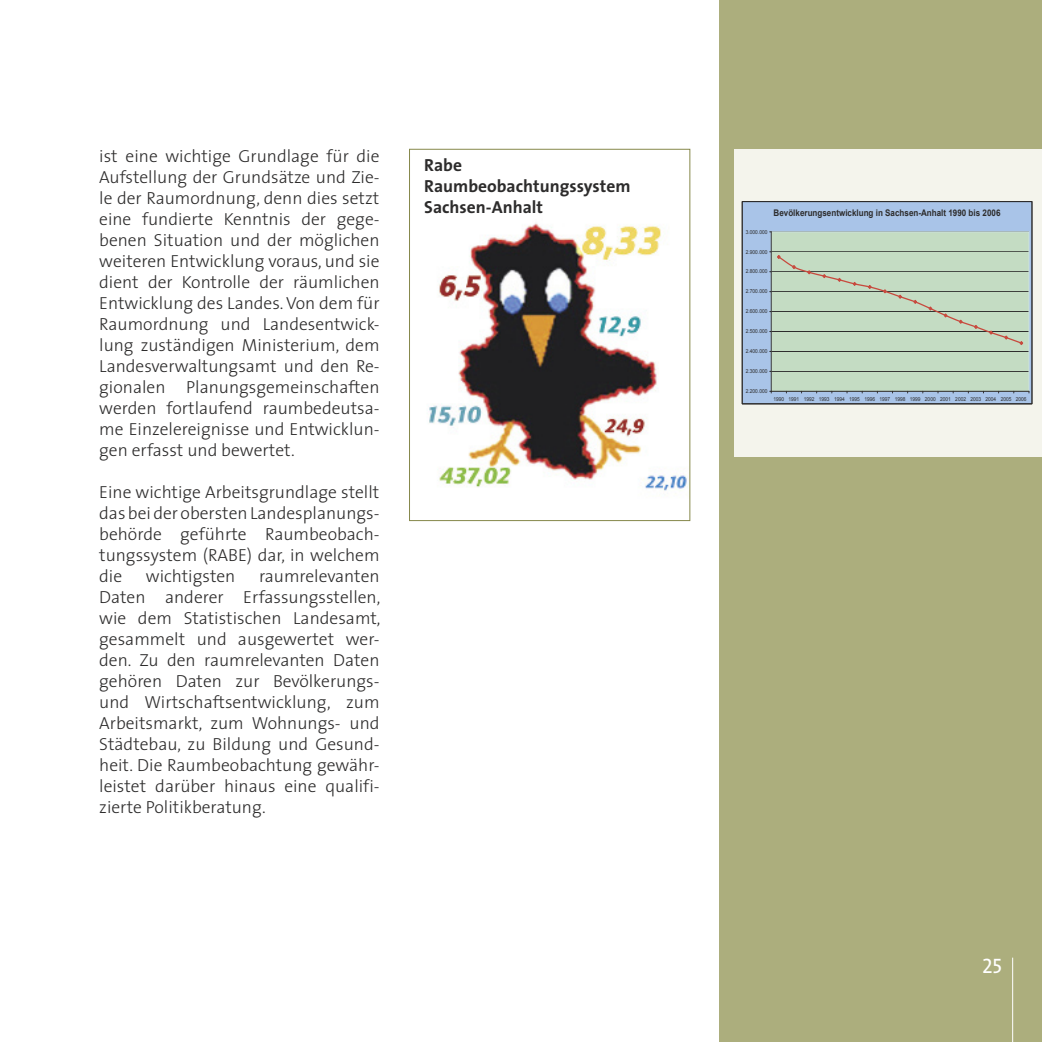
<style>
.page{position:relative;width:1042px;height:1042px;background:#fff}
.page>*{position:absolute;margin:0;border:0;box-sizing:border-box;transform-origin:0 0}
.t1{font:21px "The Sans Caps";color:#fff}
.t2{font:300 17.5px/21px "The Sans";color:#2d2c2c;text-align:justify}
.t3{font:700 17.5px/21px "The Sans";color:#2d2c2c}
.t4{font:700 9.1px "Arial";color:#2d2c2c;scale:.88 1}
.t5{font:5.42px "Arial";color:#2d2c2c;scale:.88 1}
</style>
<div class="page">
<div style="left:719px;top:0;width:323px;height:1042px;background:#acae7d"></div>
<hr style="left:1012px;top:957px;width:1px;height:85px;background:#fff">
<div style="left:734px;top:149px;width:308px;height:307px;background:#f4f4ec"></div>
<div style="left:742px;top:202px;width:290px;height:202px;background:#a9c4e8"></div>
<div style="left:771px;top:232px;width:258px;height:159px;background:#c4dcc3"></div>
<hr style="left:771px;top:371px;width:258px;height:1px;background:#2d2c2c">
<hr style="left:771px;top:351px;width:258px;height:1px;background:#2d2c2c">
<hr style="left:771px;top:331px;width:258px;height:1px;background:#2d2c2c">
<hr style="left:771px;top:312px;width:258px;height:1px;background:#2d2c2c">
<hr style="left:771px;top:292px;width:258px;height:1px;background:#2d2c2c">
<hr style="left:771px;top:272px;width:258px;height:1px;background:#2d2c2c">
<hr style="left:771px;top:252px;width:258px;height:1px;background:#2d2c2c">
<div style="left:771px;top:232px;width:258px;height:159px;border:1px solid #cee3e1"></div>
<hr style="left:771px;top:232px;width:1px;height:159px;background:#2d2c2c">
<hr style="left:771px;top:391px;width:258px;height:1px;background:#2d2c2c">
<svg style="left:777px;top:255px;width:246px;height:90px"></svg>
<div style="left:742px;top:201px;width:290px;height:203px;border:1px solid #2d2c2c"></div>
<img style="left:429px;top:223px;width:258px;height:268px">
<div style="left:409px;top:149px;width:281px;height:372px;border:1px solid #86884b"></div>
<p class="t2" style="left:99px;top:145px;width:282px">ist eine wichtige Grundlage für die Aufstellung der Grundsätze und Zie&shy;le der Raumordnung, denn dies setzt eine fundierte Kenntnis der gege&shy;benen Situation und der möglichen weiteren Entwicklung voraus, und sie dient der Kontrolle der räumlichen Entwicklung des Landes. Von dem für Raumordnung und Landesentwick&shy;lung zuständigen Ministerium, dem Landesverwaltungsamt und den Re&shy;gionalen Planungsgemeinschaften werden fortlaufend raumbedeutsa&shy;me Einzelereignisse und Entwicklun&shy;gen erfasst und bewertet.</p>
<p class="t2" style="left:99px;top:481px;width:282px">Eine wichtige Arbeitsgrundlage stellt das bei der obersten Landesplanungs&shy;behörde geführte Raumbeobach&shy;tungssystem (RABE) dar, in welchem die</p>
<p class="t2" style="left:99px;top:565px;width:283px;text-indent:160px">raumrelevanten Daten anderer Erfassungsstellen, wie dem Statistischen Landesamt, gesammelt und ausgewertet wer&shy;den. Zu den raumrelevanten Daten gehören Daten zur Bevölkerungs&shy;und Wirtschaftsentwicklung, zum Arbeitsmarkt, zum Wohnungs- und Städtebau, zu Bildung und Gesund&shy;heit. Die Raumbeobachtung gewähr&shy;leistet darüber hinaus eine qualifi&shy;zierte Politikberatung.</p>
<p class="t2" style="left:146px;top:565px;width:91px">wichtigsten</p>
<p class="t3" style="left:424px;top:155px;width:208px">Rabe<br>Raumbeobachtungssystem<br>Sachsen-Anhalt</p>
<p class="t4" style="left:773px;top:207px;width:259px">Bevölkerungsentwicklung in Sachsen-Anhalt 1990 bis 2006</p>
<p class="t5" style="left:746px;top:228px;width:26px">3.000.000</p>
<p class="t5" style="left:746px;top:248px;width:26px">2.900.000</p>
<p class="t5" style="left:746px;top:268px;width:26px">2.800.000</p>
<p class="t5" style="left:746px;top:288px;width:26px">2.700.000</p>
<p class="t5" style="left:746px;top:308px;width:26px">2.600.000</p>
<p class="t5" style="left:746px;top:328px;width:26px">2.500.000</p>
<p class="t5" style="left:746px;top:348px;width:26px">2.400.000</p>
<p class="t5" style="left:746px;top:368px;width:26px">2.300.000</p>
<p class="t5" style="left:746px;top:388px;width:26px">2.200.000</p>
<p class="t5" style="left:773px;top:395px;width:289px">1990 1991 1992 1993 1994 1995 1996 1997 1998 1999 2000 2001 2002 2003 2004 2005 2006</p>
<p class="t1" style="left:982px;top:948px;width:22px">25</p>
</div>
